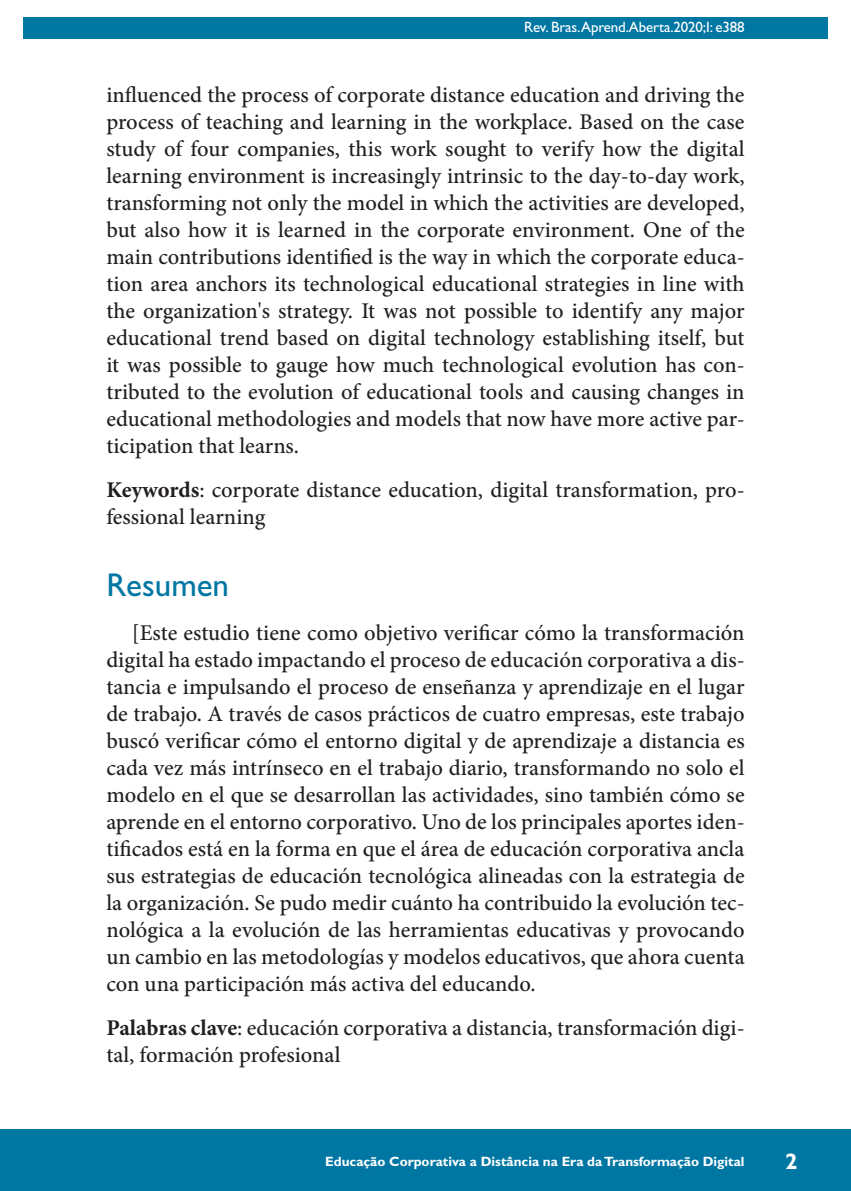
<style>
.page{position:relative;width:851px;height:1191px;background:#fff}
.page>*{position:absolute;margin:0;border:0;box-sizing:border-box;transform-origin:0 0}
.Titulo{font:33px "Gill Sans Std";color:#0076a3}
.Texto_corrido{font:500 22.5px/27px "Minion Pro";color:#231f20;text-align:justify}
.palavras-chave{font:500 22.5px/27px "Minion Pro";color:#231f20}
.t1{font:700 22.5px "Gill Sans Std";color:#fff}
.t2{font:15px "Gill Sans Std";letter-spacing:-.01em;color:#fff}
.t3{font:700 13.5px "Gill Sans Std";color:#fff}
.s1{font-weight:700}
</style>
<div class="page">
<hr style="left:104px;top:0;width:1px;height:467px;background:#0076a3">
<div style="left:23px;top:17px;width:804px;height:21px;background:#0076a3"></div>
<div style="left:0;top:1129px;width:850px;height:62px;background:#0076a3"></div>
<p class="t2" style="left:524px;top:18px;width:222px">Rev. Bras.Aprend.Aberta.2020;I: e388</p>
<p class="Texto_corrido" style="left:106px;top:81px;width:639px">influenced the process of corporate distance education and driving the process of teaching and learning in the workplace. Based on the case study of four companies, this work sought to verify how the digital learning environment is increasingly intrinsic to the day-to-day work, transforming not only the model in which the activities are developed, but also how it is learned in the corporate environment. One of the main contributions identified is the way in which the corporate educa&shy;tion area anchors its technological educational strategies in line with the organization's strategy. It was not possible to identify any major educational trend based on digital technology establishing itself, but it was possible to gauge how much technological evolution has con&shy;tributed to the evolution of educational tools and causing changes in educational methodologies and models that now have more active par&shy;ticipation that learns.</p>
<p class="palavras-chave" style="left:106px;top:476px;width:639px"><span class="s1">Keywords</span>: corporate distance education, digital transformation, pro&shy;fessional learning</p>
<p class="Titulo" style="left:106px;top:565px;width:124px">Resumen</p>
<p class="Texto_corrido" style="left:106px;top:619px;width:639px;text-indent:26px">[Este estudio tiene como objetivo verificar cómo la transformación digital ha estado impactando el proceso de educación corporativa a dis&shy;tancia e impulsando el proceso de enseñanza y aprendizaje en el lugar de trabajo. A través de casos prácticos de cuatro empresas, este trabajo buscó verificar cómo el entorno digital y de aprendizaje a distancia es cada vez más intrínseco en el trabajo diario, transformando no solo el modelo en el que se desarrollan las actividades, sino también cómo se aprende en el entorno corporativo. Uno de los principales aportes iden&shy;tificados está en la forma en que el área de educación corporativa ancla sus estrategias de educación tecnológica alineadas con la estrategia de la organización. Se pudo medir cuánto ha contribuido la evolución tec&shy;nológica a la evolución de las herramientas educativas y provocando un cambio en las metodologías y modelos educativos, que ahora cuenta con una participación más activa del educando.</p>
<p class="palavras-chave" style="left:106px;top:1014px;width:639px"><span class="s1">Palabras clave</span>: educación corporativa a distancia, transformación digi&shy;tal, formación profesional</p>
<p class="t3" style="left:325px;top:1153px;width:421px">Educação Corporativa a Distância na Era da Transformação Digital</p>
<p class="t1" style="left:785px;top:1148px;width:14px">2</p>
</div>
